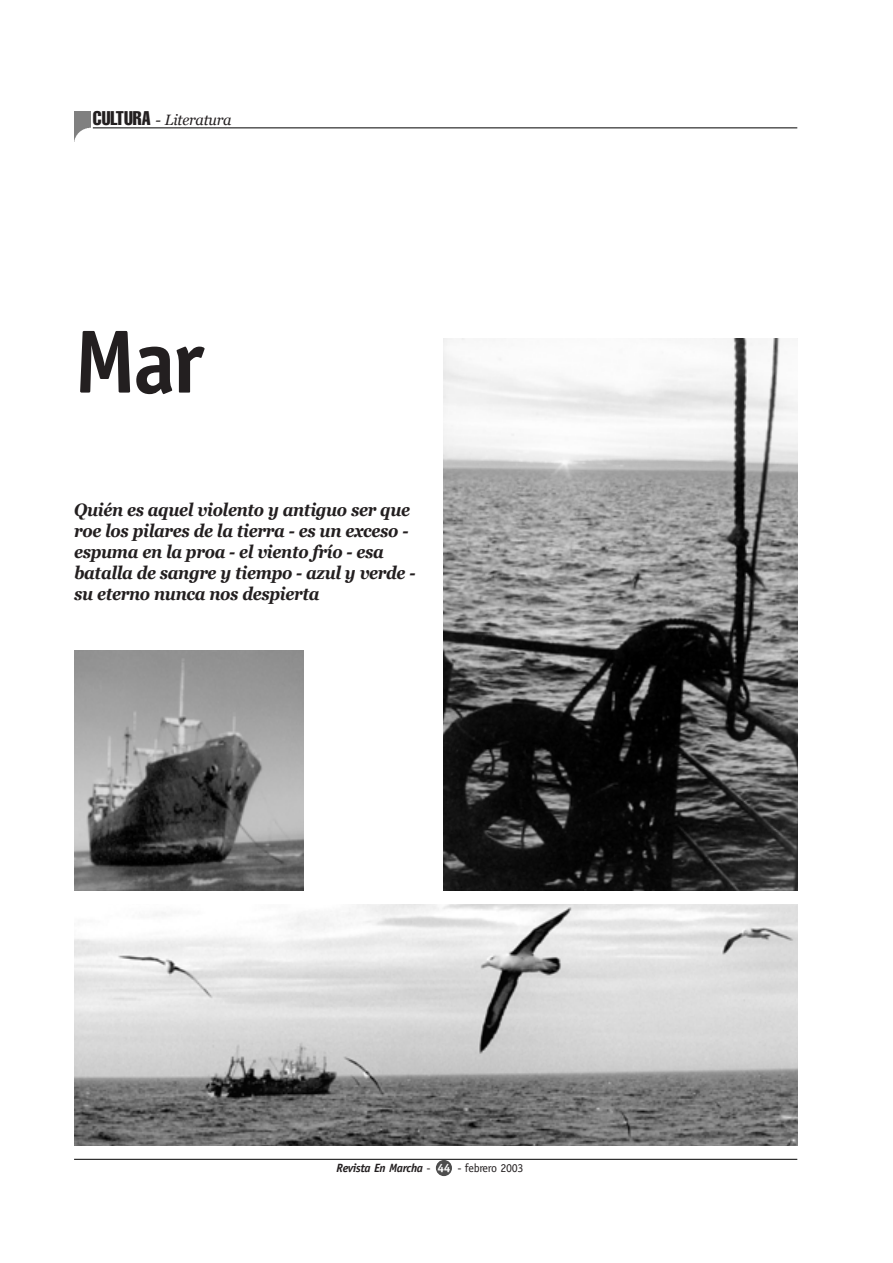
<style>
.page{position:relative;width:893px;height:1263px;background:#fff}
.page>*{position:absolute;margin:0;border:0;box-sizing:border-box;transform-origin:0 0}
.t1{font:700 90px "Officina Sans";color:#231f20}
.t2{font:italic 700 18px/21px "Georgia";letter-spacing:-.02em;color:#231f20;scale:.9 1}
.t3{font:italic 15px "Georgia";letter-spacing:-.02em;color:#231f20}
.t4{font:italic 700 12px "Officina Sans";letter-spacing:-.03em;color:#231f20}
.s1{font-family:"Helvetica";font-style:normal;font-stretch:extra-condensed;font-size:19.5px}
.s2{font-weight:400;font-style:normal}
.s3{font-style:normal;color:#fff}
</style>
<div class="page">
<hr style="left:93px;top:128px;width:704px;height:1px;background:#000">
<img style="left:74px;top:112px;width:16px;height:30px">
<img style="left:74px;top:904px;width:723px;height:241px">
<div style="left:436px;top:1160px;width:16px;height:16px;background:#4d4d4d;border-radius:50%"></div>
<hr style="left:74px;top:1159px;width:723px;height:1px;background:#000">
<img style="left:74px;top:650px;width:229px;height:241px">
<img style="left:443px;top:338px;width:354px;height:553px">
<p class="t3" style="left:93px;top:112px;width:140px"><span class="s1">CULTURA</span> - Literatura</p>
<h1 class="t1" style="left:74px;top:327px;width:131px">Mar</h1>
<p class="t2" style="left:74px;top:499px;width:381px">Quién es aquel violento y antiguo ser que roe los pilares de la tierra - es un exceso - espuma en la proa - el viento frío - esa batalla de sangre y tiempo - azul y verde - su eterno nunca nos despierta</p>
<p class="t4" style="left:336px;top:1164px;width:188px">Revista En Marcha <span class="s2">-</span> <span class="s3">44</span> <span class="s2">- febrero 2003</span></p>
</div>
